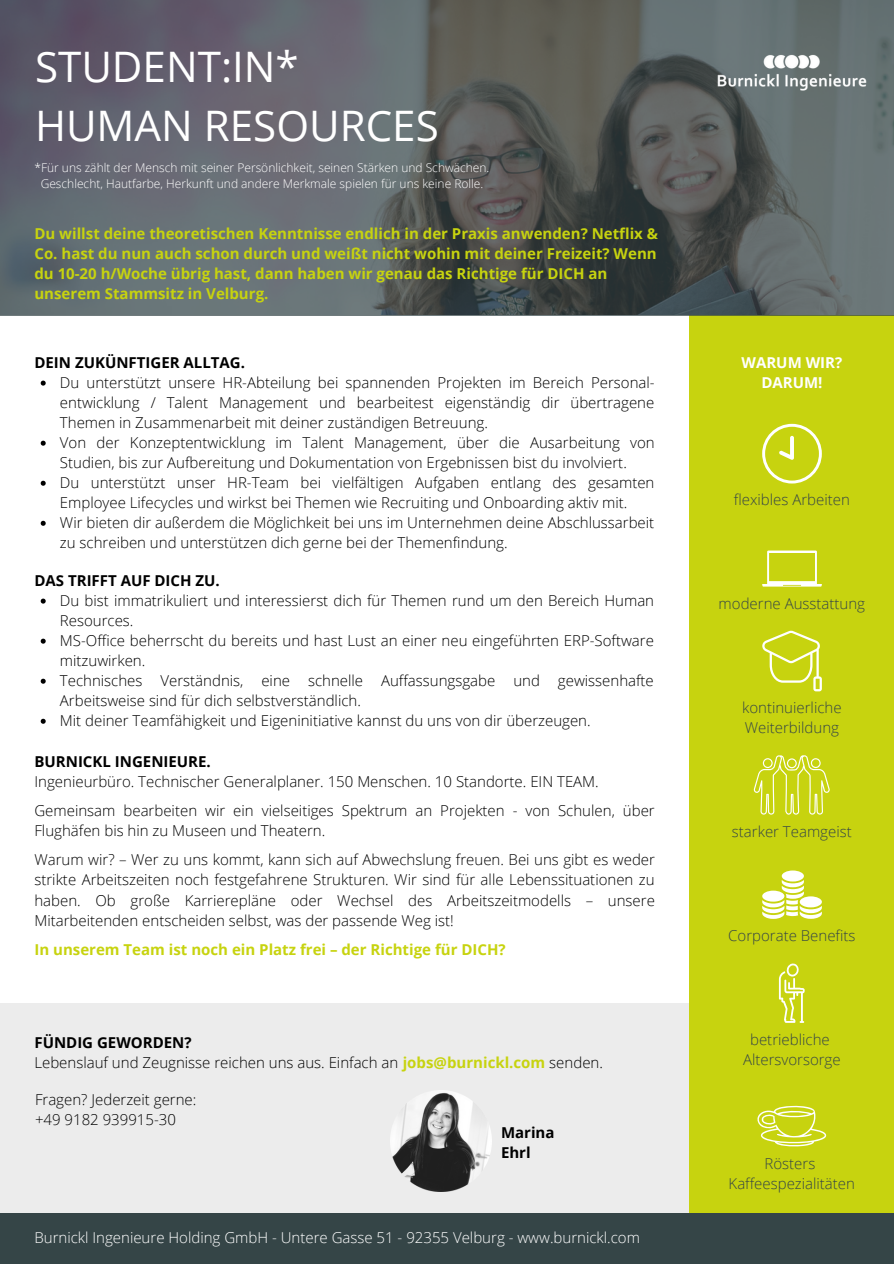
<style>
.page{position:relative;width:894px;height:1264px;background:#fff}
.page>*{position:absolute;margin:0;border:0;box-sizing:border-box;transform-origin:0 0}
.t1{font:42px/58.5px "Open Sans";color:#fff}
.t2{font:300 15px/20px "Open Sans";color:#000}
.t3{font:700 15px/20px "Open Sans";color:#c7d30f}
.t4{font:300 15px/20px "Open Sans";color:#354547;text-align:center}
.t5{font:300 15px "Open Sans";color:#fff}
.t6{font:700 15px/20px "Open Sans";color:#000}
.t7{font:700 15px/20px "Open Sans";color:#fff;text-align:center}
.t8{font:300 12px/16px "Open Sans";color:#fff;text-align:center}
.s1{font-weight:700}
.s2{font-weight:700;color:#c7d30f}
</style>
<div class="page">
<div style="left:0;top:1003px;width:893px;height:209px;background:#ececec"></div>
<div style="left:689px;top:315px;width:204px;height:948px;background:#c7d30f"></div>
<div style="left:0;top:1212px;width:893px;height:51px;background:#354547"></div>
<img style="left:390px;top:1090px;width:101px;height:101px">
<svg style="left:762px;top:424px;width:59px;height:59px"></svg>
<svg style="left:762px;top:550px;width:59px;height:36px"></svg>
<svg style="left:753px;top:755px;width:76px;height:59px"></svg>
<svg style="left:762px;top:870px;width:59px;height:48px"></svg>
<svg style="left:778px;top:963px;width:26px;height:59px"></svg>
<svg style="left:757px;top:1105px;width:68px;height:41px"></svg>
<svg style="left:762px;top:630px;width:59px;height:61px"></svg>
<svg style="left:0;top:0;width:893px;height:315px;background:#5c6164"></svg>
<svg style="left:41px;top:380px;width:5px;height:5px"></svg>
<svg style="left:41px;top:440px;width:5px;height:5px"></svg>
<svg style="left:41px;top:481px;width:5px;height:5px"></svg>
<svg style="left:41px;top:521px;width:5px;height:5px"></svg>
<svg style="left:41px;top:598px;width:5px;height:5px"></svg>
<svg style="left:41px;top:638px;width:5px;height:5px"></svg>
<svg style="left:41px;top:678px;width:5px;height:5px"></svg>
<svg style="left:41px;top:718px;width:5px;height:5px"></svg>
<img style="left:709px;top:50px;width:164px;height:41px">
<h1 class="t1" style="left:35px;top:36px;width:405px">STUDENT:IN*<br>HUMAN RESOURCES</h1>
<p class="t8" style="left:34px;top:159px;width:456px">*Für uns zählt der Mensch mit seiner Persönlichkeit, seinen Stärken und Schwächen.<br>Geschlecht, Hautfarbe, Herkunft und andere Merkmale spielen für uns keine Rolle.</p>
<p class="t3" style="left:34px;top:223px;width:625px">Du willst deine theoretischen Kenntnisse endlich in der Praxis anwenden? Netflix &amp; Co. hast du nun auch schon durch und weißt nicht wohin mit deiner Freizeit? Wenn du 10-20 h/Woche übrig hast, dann haben wir genau das Richtige für DICH an unserem Stammsitz in Velburg.</p>
<p class="t6" style="left:34px;top:352px;width:212px">DEIN ZUKÜNFTIGER ALLTAG.</p>
<p class="t2" style="left:60px;top:372px;width:596px">Du unterstützt unsere HR-Abteilung bei spannenden Projekten im Bereich Personal&shy;entwicklung / Talent Management und bearbeitest eigenständig dir übertragene Themen in Zusammenarbeit mit deiner zuständigen Betreuung.<br>Von der Konzeptentwicklung im Talent Management, über die Ausarbeitung von Studien, bis zur Aufbereitung und Dokumentation von Ergebnissen bist du involviert.<br>Du unterstützt unser HR-Team bei vielfältigen Aufgaben entlang des gesamten Employee Lifecycles und wirkst bei Themen wie Recruiting und Onboarding aktiv mit.<br>Wir bieten dir außerdem die Möglichkeit bei uns im Unternehmen deine Abschlussarbeit zu schreiben und unterstützen dich gerne bei der Themenfindung.</p>
<p class="t6" style="left:34px;top:570px;width:187px">DAS TRIFFT AUF DICH ZU.</p>
<p class="t2" style="left:60px;top:590px;width:595px">Du bist immatrikuliert und interessierst dich für Themen rund um den Bereich Human Resources.<br>MS-Office beherrscht du bereits und hast Lust an einer neu eingeführten ERP-Software mitzuwirken.<br>Technisches Verständnis, eine schnelle Auffassungsgabe und gewissenhafte Arbeitsweise sind für dich selbstverständlich.<br>Mit deiner Teamfähigkeit und Eigeninitiative kannst du uns von dir überzeugen.</p>
<p class="t6" style="left:34px;top:750px;width:178px">BURNICKL INGENIEURE.</p>
<p class="t2" style="left:34px;top:767px;width:621px;line-height:28.5px">Ingenieurbüro. Technischer Generalplaner. 150 Menschen. 10 Standorte. EIN TEAM.<br>Gemeinsam bearbeiten wir ein vielseitiges Spektrum an Projekten - von Schulen, über</p>
<p class="t2" style="left:34px;top:816px;width:622px;line-height:28.5px">Flughäfen bis hin zu Museen und Theatern.<br>Warum wir? – Wer zu uns kommt, kann sich auf Abwechslung freuen. Bei uns gibt es weder</p>
<p class="t2" style="left:34px;top:869px;width:621px;line-height:20.5px;text-align:justify">strikte Arbeitszeiten noch festgefahrene Strukturen. Wir sind für alle Lebenssituationen zu haben. Ob große Karrierepläne oder Wechsel des Arbeitszeitmodells – unsere Mitarbeitenden entscheiden selbst, was der passende Weg ist!</p>
<p class="t3" style="left:34px;top:939px;width:472px">In unserem Team ist noch ein Platz frei – der Richtige für DICH?</p>
<p class="t2" style="left:34px;top:1032px;width:570px"><span class="s1">FÜNDIG GEWORDEN?<br></span>Lebenslauf und Zeugnisse reichen uns aus. Einfach an <span class="s2">jobs@burnickl.com</span> senden.</p>
<p class="t2" style="left:35px;top:1089px;width:163px">Fragen? Jederzeit gerne: +49 9182 939915-30</p>
<p class="t6" style="left:501px;top:1121px;width:55px">Marina<br>Ehrl</p>
<p class="t5" style="left:34px;top:1226px;width:607px">Burnickl Ingenieure Holding GmbH - Untere Gasse 51 - 92355 Velburg - www.burnickl.com</p>
<p class="t7" style="left:741px;top:352px;width:102px">WARUM WIR?<br>DARUM!</p>
<p class="t4" style="left:733px;top:489px;width:117px">flexibles Arbeiten</p>
<p class="t4" style="left:718px;top:593px;width:148px">moderne Ausstattung</p>
<p class="t4" style="left:742px;top:697px;width:101px;text-align:left">kontinuierliche<br>Weiterbildung</p>
<p class="t4" style="left:731px;top:821px;width:121px">starker Teamgeist</p>
<p class="t4" style="left:728px;top:925px;width:129px">Corporate Benefits</p>
<p class="t4" style="left:742px;top:1029px;width:99px">betriebliche<br>Altersvorsorge</p>
<p class="t4" style="left:728px;top:1152px;width:128px">Rösters<br>Kaffeespezialitäten</p>
</div>
